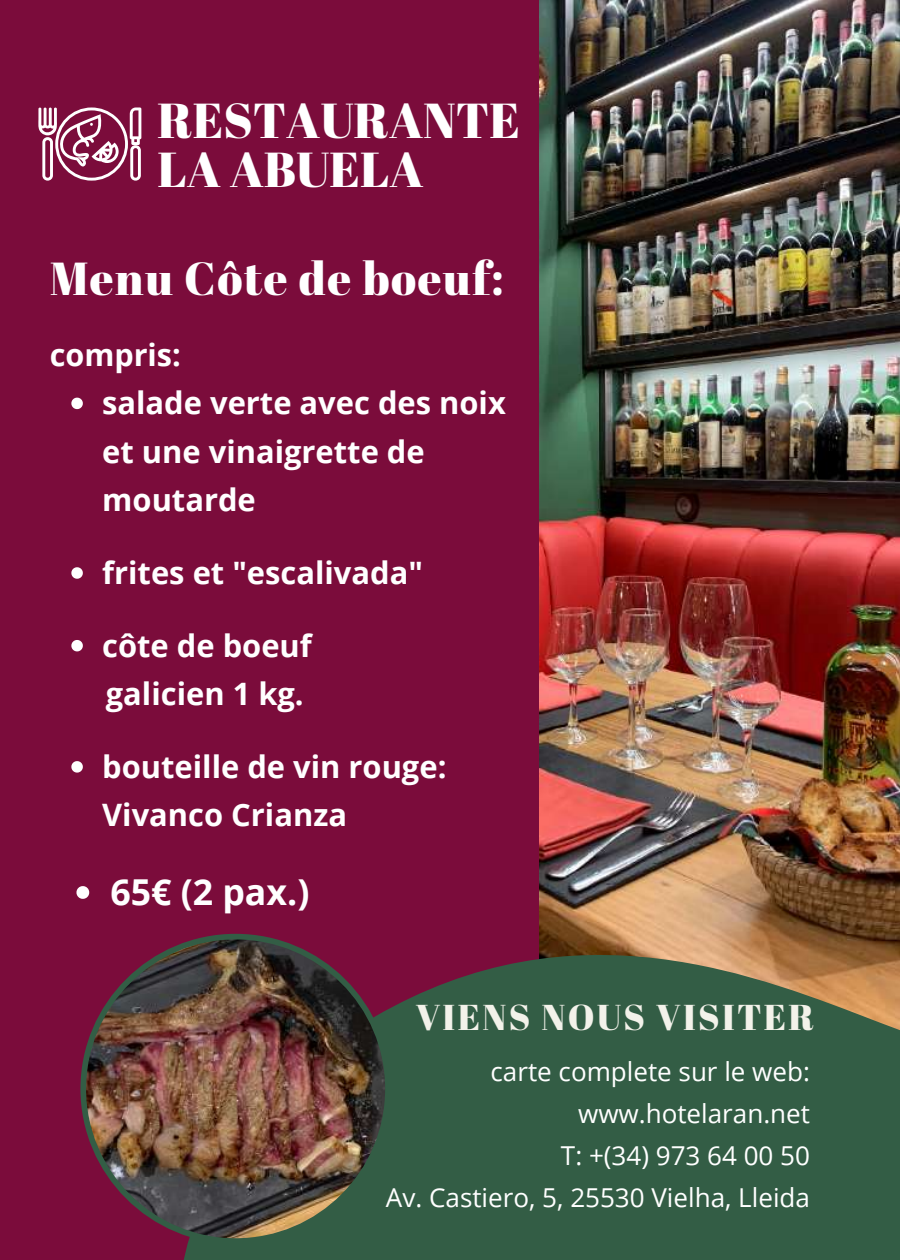
<style>
.page{position:relative;width:900px;height:1260px;background:#7b0c3b}
.page>*{position:absolute;margin:0;border:0;box-sizing:border-box;transform-origin:0 0}
.t1{font:49px/49px "Abril Fatface";color:#fff}
.t2{font:46.25px "Abril Fatface";letter-spacing:.03em;color:#fff}
.t3{font:36px "Abril Fatface";letter-spacing:.065em;color:#f3f2ea}
.t4{font:700 35.75px "Open Sans";color:#fff}
.t5{font:700 31px/48.5px "Open Sans";color:#fff}
.t6{font:700 30.5px "Open Sans";color:#fff}
.t7{font:26px/42px "Open Sans";color:#fff;text-align:right}
</style>
<div class="page">
<svg style="left:38px;top:107px;width:103px;height:74px"></svg>
<img style="left:540px;top:0;width:360px;height:903px">
<svg style="left:183px;top:903px;width:717px;height:357px;background:#4a5945"></svg>
<svg style="left:71px;top:398px;width:12px;height:11px"></svg>
<svg style="left:71px;top:567px;width:12px;height:12px"></svg>
<svg style="left:71px;top:640px;width:12px;height:11px"></svg>
<svg style="left:71px;top:761px;width:12px;height:12px"></svg>
<svg style="left:76px;top:886px;width:13px;height:13px"></svg>
<img style="left:80px;top:934px;width:311px;height:310px">
<h1 class="t1" style="left:158px;top:95px;width:364px">RESTAURANTE<br>LA ABUELA</h1>
<h2 class="t2" style="left:50px;top:246px;width:456px">Menu Côte de boeuf:</h2>
<p class="t6" style="left:50px;top:333px;width:133px">compris:</p>
<p class="t5" style="left:102px;top:378px;width:405px">salade verte avec des noix et une vinaigrette de moutarde</p>
<p class="t5" style="left:102px;top:548px;width:322px">frites et "escalivada"</p>
<p class="t5" style="left:102px;top:620px;width:211px">côte de boeuf</p>
<p class="t5" style="left:106px;top:669px;width:199px">galicien 1 kg.</p>
<p class="t5" style="left:102px;top:741px;width:346px">bouteille de vin rouge:<br>Vivanco Crianza</p>
<p class="t4" style="left:110px;top:867px;width:201px">65€ (2 pax.)</p>
<p class="t3" style="left:416px;top:992px;width:400px">VIENS NOUS VISITER</p>
<p class="t7" style="left:386px;top:1050px;width:426px">carte complete sur le web: www.hotelaran.net<br>T: +(34) 973 64 00 50<br>Av. Castiero, 5, 25530 Vielha, Lleida</p>
</div>
